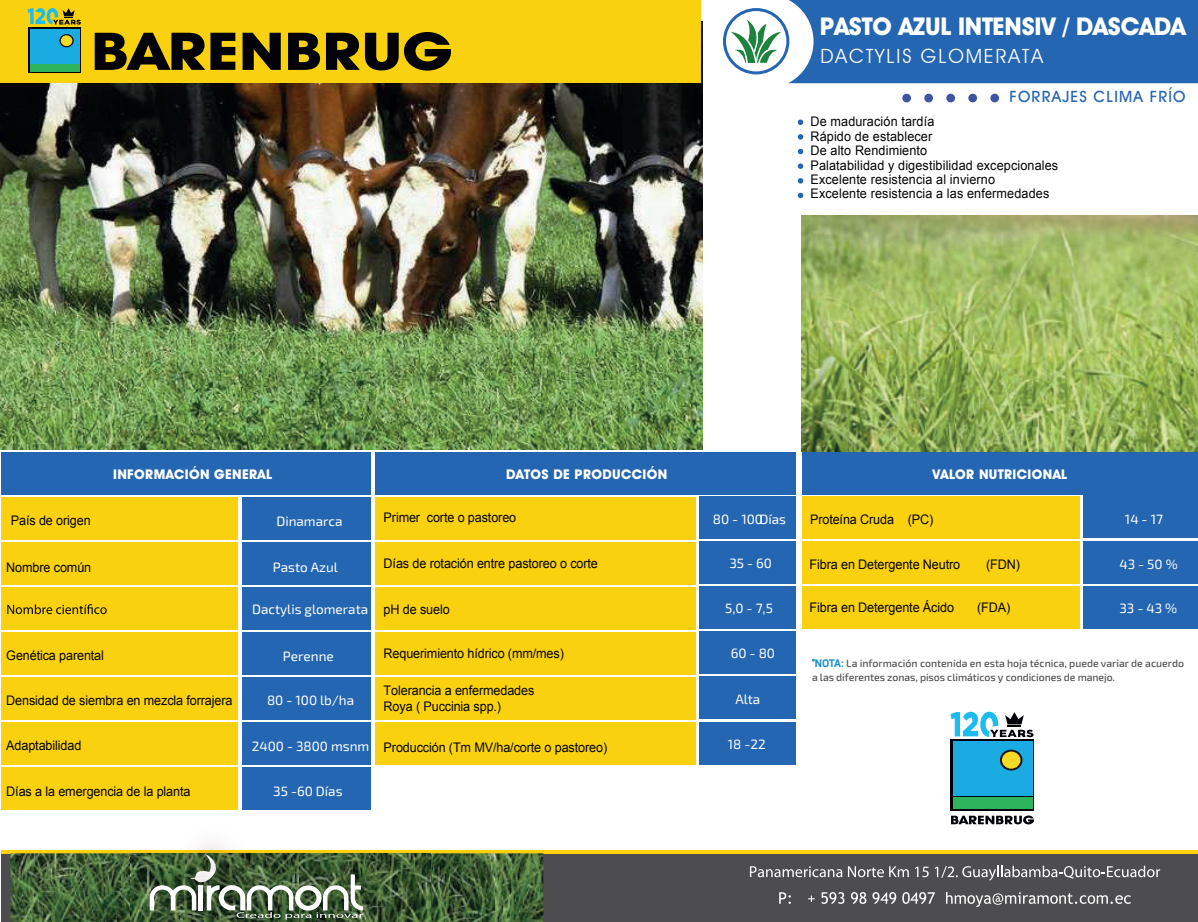
<style>
.page{position:relative;width:1198px;height:922px;background:#fff}
.page>*{position:absolute;margin:0;border:0;box-sizing:border-box;transform-origin:0 0}
.t1{font:700 24.6px "Avant Garde IT Cby BT";letter-spacing:-.01em;color:#fff}
.t2{font:19.65px "Avant Garde IT Cby BT";letter-spacing:.1em;color:#fff}
.t3{font:500 15.6px "Avant Garde IT Cby BT";letter-spacing:.075em;color:#2566b2}
.t4{font:13.5px "Exo 2";color:#fff}
.t5{font:700 13.5px "Avant Garde IT Cby BT";letter-spacing:.025em;color:#fff}
.t6{font:13.2px/16.2px "Arial";letter-spacing:-.01em;color:#050504;scale:.96 1}
.t7{font:13.2px/14.4px "Arial";letter-spacing:.01em;color:#050504;scale:.96 1}
.t8{font:500 10.5px/13.5px "Exo 2";letter-spacing:-.005em;color:#4d4d4f}
.s1{font-family:"Exo";font-weight:700;color:#1a8fcf}
</style>
<div class="page">
<img style="left:0;top:22px;width:702px;height:427px">
<div style="left:1px;top:854px;width:1197px;height:68px;background:#4d4d4f"></div>
<hr style="left:1px;top:850px;width:1197px;height:4px;background:#fdd00e">
<div style="left:787px;top:0;width:411px;height:83px;background:#2566b2"></div>
<div style="left:0;top:0;width:700px;height:83px;background:#fad10f"></div>
<div style="left:1px;top:542px;width:237px;height:42px;background:#fad10f"></div>
<div style="left:1px;top:587px;width:237px;height:42px;background:#fad10f"></div>
<div style="left:1px;top:632px;width:237px;height:42px;background:#fad10f"></div>
<div style="left:1px;top:677px;width:237px;height:43px;background:#fad10f"></div>
<div style="left:1px;top:722px;width:237px;height:43px;background:#fad10f"></div>
<div style="left:1px;top:767px;width:237px;height:43px;background:#fad10f"></div>
<svg style="left:779px;top:892px;width:12px;height:12px"></svg>
<svg style="left:808px;top:895px;width:6px;height:7px"></svg>
<svg style="left:821px;top:892px;width:23px;height:12px"></svg>
<svg style="left:851px;top:892px;width:15px;height:12px"></svg>
<svg style="left:872px;top:892px;width:24px;height:12px"></svg>
<svg style="left:902px;top:892px;width:33px;height:12px"></svg>
<svg style="left:946px;top:892px;width:185px;height:15px"></svg>
<svg style="left:750px;top:866px;width:92px;height:11px"></svg>
<svg style="left:848px;top:866px;width:61px;height:11px"></svg>
<svg style="left:915px;top:867px;width:13px;height:10px"></svg>
<svg style="left:935px;top:866px;width:225px;height:14px"></svg>
<div style="left:902px;top:94px;width:9px;height:8px;background:#3e55a4;border-radius:50%"></div>
<div style="left:924px;top:94px;width:9px;height:8px;background:#3e55a4;border-radius:50%"></div>
<div style="left:946px;top:94px;width:9px;height:8px;background:#3e55a4;border-radius:50%"></div>
<div style="left:968px;top:94px;width:9px;height:8px;background:#3e55a4;border-radius:50%"></div>
<div style="left:990px;top:94px;width:9px;height:8px;background:#3e55a4;border-radius:50%"></div>
<div style="left:1px;top:497px;width:237px;height:42px;background:#fad10f"></div>
<div style="left:1px;top:452px;width:370px;height:42px;background:#2566b2"></div>
<div style="left:242px;top:542px;width:129px;height:42px;background:#2566b2"></div>
<div style="left:242px;top:587px;width:129px;height:42px;background:#2566b2"></div>
<div style="left:242px;top:632px;width:129px;height:42px;background:#2566b2"></div>
<div style="left:242px;top:677px;width:129px;height:43px;background:#2566b2"></div>
<div style="left:242px;top:722px;width:129px;height:43px;background:#2566b2"></div>
<div style="left:242px;top:767px;width:129px;height:43px;background:#2566b2"></div>
<div style="left:242px;top:497px;width:129px;height:42px;background:#2566b2"></div>
<svg style="left:7px;top:604px;width:100px;height:10px"></svg>
<div style="left:802px;top:586px;width:277px;height:43px;background:#fad10f"></div>
<div style="left:802px;top:541px;width:277px;height:43px;background:#fad10f"></div>
<div style="left:802px;top:452px;width:396px;height:42px;background:#2566b2"></div>
<div style="left:1083px;top:586px;width:115px;height:43px;background:#2566b2"></div>
<div style="left:1083px;top:541px;width:115px;height:43px;background:#2566b2"></div>
<div style="left:375px;top:542px;width:320px;height:42px;background:#fad10f"></div>
<div style="left:375px;top:587px;width:320px;height:42px;background:#fad10f"></div>
<div style="left:375px;top:632px;width:320px;height:42px;background:#fad10f"></div>
<div style="left:375px;top:677px;width:320px;height:43px;background:#fad10f"></div>
<div style="left:802px;top:496px;width:277px;height:43px;background:#fad10f"></div>
<div style="left:375px;top:497px;width:320px;height:42px;background:#fad10f"></div>
<div style="left:375px;top:452px;width:421px;height:42px;background:#2566b2"></div>
<div style="left:699px;top:541px;width:97px;height:43px;background:#2566b2"></div>
<div style="left:699px;top:586px;width:97px;height:43px;background:#2566b2"></div>
<div style="left:699px;top:631px;width:97px;height:43px;background:#2566b2"></div>
<div style="left:699px;top:676px;width:97px;height:43px;background:#2566b2"></div>
<div style="left:1083px;top:496px;width:115px;height:42px;background:#2566b2"></div>
<div style="left:699px;top:496px;width:97px;height:43px;background:#2566b2"></div>
<div style="left:375px;top:722px;width:320px;height:43px;background:#fad10f"></div>
<div style="left:699px;top:722px;width:97px;height:42px;background:#2566b2"></div>
<svg style="left:798px;top:119px;width:5px;height:6px"></svg>
<svg style="left:798px;top:134px;width:5px;height:6px"></svg>
<svg style="left:798px;top:149px;width:5px;height:5px"></svg>
<svg style="left:798px;top:163px;width:5px;height:6px"></svg>
<svg style="left:798px;top:178px;width:5px;height:6px"></svg>
<svg style="left:798px;top:193px;width:5px;height:5px"></svg>
<svg style="left:731px;top:19px;width:50px;height:44px"></svg>
<div style="left:723px;top:8px;width:66px;height:66px;border:3px solid #2566b2;border-radius:50%"></div>
<img style="left:801px;top:216px;width:397px;height:236px">
<div style="left:951px;top:740px;width:83px;height:71px;background:linear-gradient(to right,#000207,#000207)"></div>
<div style="left:953px;top:797px;width:79px;height:12px;background:#2eb45c"></div>
<div style="left:953px;top:741px;width:79px;height:54px;background:#1aabe2"></div>
<svg style="left:1000px;top:750px;width:22px;height:20px"></svg>
<div style="left:1002px;top:751px;width:18px;height:18px;background:#f6da26;border-radius:50%"></div>
<svg style="left:951px;top:815px;width:83px;height:9px"></svg>
<svg style="left:950px;top:712px;width:83px;height:25px"></svg>
<svg style="left:95px;top:33px;width:140px;height:37px"></svg>
<svg style="left:242px;top:33px;width:39px;height:37px"></svg>
<svg style="left:288px;top:33px;width:32px;height:37px"></svg>
<svg style="left:326px;top:32px;width:125px;height:39px"></svg>
<div style="left:29px;top:28px;width:52px;height:45px;background:#1aabe2"></div>
<div style="left:30px;top:64px;width:50px;height:8px;background:#2eb45c"></div>
<svg style="left:59px;top:34px;width:15px;height:13px"></svg>
<div style="left:61px;top:35px;width:11px;height:11px;background:#f6da26;border-radius:50%"></div>
<svg style="left:27px;top:8px;width:54px;height:17px"></svg>
<img style="left:11px;top:853px;width:532px;height:69px">
<img style="left:387px;top:853px;width:43px;height:69px">
<img style="left:128px;top:853px;width:259px;height:69px">
<svg style="left:150px;top:854px;width:213px;height:65px;background:#62775b"></svg>
<h1 class="t1" style="left:820px;top:11px;width:367px">PASTO AZUL INTENSIV / DASCADA</h1>
<h2 class="t2" style="left:820px;top:44px;width:224px">DACTYLIS GLOMERATA</h2>
<p class="t3" style="left:1009px;top:87px;width:177px">FORRAJES CLIMA FRÍO</p>
<p class="t7" style="left:810px;top:115px;width:260px">De maduración tardía<br>Rápido de establecer<br>De alto Rendimiento<br>Palatabilidad y digestibilidad excepcionales<br>Excelente resistencia al invierno<br>Excelente resistencia a las enfermedades</p>
<p class="t5" style="left:113px;top:466px;width:160px">INFORMACIÓN GENERAL</p>
<p class="t5" style="left:506px;top:466px;width:163px">DATOS DE PRODUCCIÓN</p>
<p class="t5" style="left:932px;top:466px;width:136px">VALOR NUTRICIONAL</p>
<p class="t6" style="left:11px;top:512px;width:85px">País de origen</p>
<p class="t6" style="left:6px;top:559px;width:90px">Nombre común</p>
<p class="t6" style="left:6px;top:648px;width:103px">Genética parental</p>
<p class="t6" style="left:6px;top:692px;width:237px">Densidad de siembra en mezcla forrajera</p>
<p class="t6" style="left:6px;top:738px;width:80px">Adaptabilidad</p>
<p class="t6" style="left:6px;top:783px;width:193px">Días a la emergencia de la planta</p>
<p class="t4" style="left:276px;top:513px;width:68px">Dinamarca</p>
<p class="t4" style="left:273px;top:559px;width:67px">Pasto Azul</p>
<p class="t4" style="left:252px;top:601px;width:118px">Dactylis glomerata</p>
<p class="t4" style="left:283px;top:648px;width:52px">Perenne</p>
<p class="t4" style="left:267px;top:692px;width:89px">80 - 100 lb/ha</p>
<p class="t4" style="left:252px;top:738px;width:119px">2400 - 3800 msnm</p>
<p class="t4" style="left:273px;top:783px;width:71px">35 -60 Días</p>
<p class="t6" style="left:383px;top:509px;width:140px">Primer corte o pastoreo</p>
<p class="t6" style="left:383px;top:556px;width:225px">Días de rotación entre pastoreo o corte</p>
<p class="t4" style="left:729px;top:555px;width:44px">35 - 60</p>
<p class="t4" style="left:725px;top:601px;width:49px">5,0 - 7,5</p>
<p class="t4" style="left:730px;top:646px;width:46px">60 - 80</p>
<p class="t4" style="left:735px;top:691px;width:26px">Alta</p>
<p class="t6" style="left:383px;top:739px;width:234px">Producción (Tm MV/ha/corte o pastoreo)</p>
<p class="t4" style="left:728px;top:736px;width:39px">18 -22</p>
<p class="t4" style="left:713px;top:511px;width:74px">80 - 100Días</p>
<p class="t6" style="left:383px;top:601px;width:70px">pH de suelo</p>
<p class="t6" style="left:383px;top:646px;width:189px">Requerimiento hídrico (mm/mes)</p>
<p class="t6" style="left:383px;top:682px;width:159px">Tolerancia a enfermedades<br>Roya ( Puccinia spp.)</p>
<p class="t6" style="left:810px;top:512px;width:130px">Proteína Cruda (PC)</p>
<p class="t4" style="left:1125px;top:511px;width:40px">14 - 17</p>
<p class="t6" style="left:809px;top:556px;width:158px">Fibra en Detergente Neutro</p>
<p class="t6" style="left:986px;top:556px;width:37px">(FDN)</p>
<p class="t4" style="left:1119px;top:556px;width:60px">43 - 50 %</p>
<p class="t4" style="left:1119px;top:600px;width:59px">33 - 43 %</p>
<p class="t6" style="left:809px;top:600px;width:152px">Fibra en Detergente Ácido</p>
<p class="t6" style="left:977px;top:599px;width:36px">(FDA)</p>
<p class="t8" style="left:812px;top:657px;width:373px"><sup>•</sup><span class="s1">NOTA:</span> La información contenida en esta hoja técnica, puede variar de acuerdo a las diferentes zonas, pisos climáticos y condiciones de manejo.</p>
</div>
